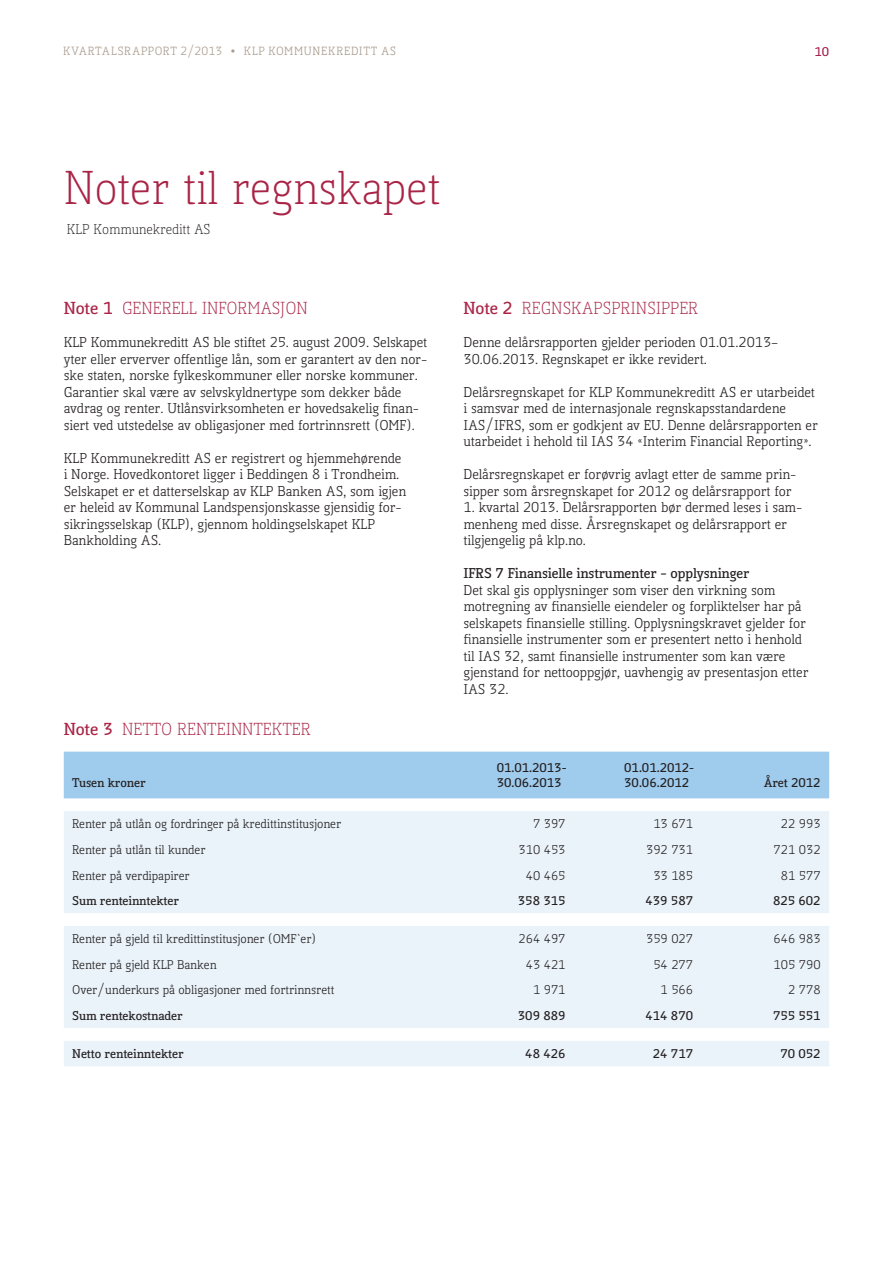
<style>
.page{position:relative;width:893px;height:1263px;background:#fff}
.page>*{position:absolute;margin:0;border:0;box-sizing:border-box;transform-origin:0 0}
.Heading_1{font:300 45px "Kofi Pure Serif";color:#a92446}
.NOTER{font:300 16.5px "Kofi Pure Serif";color:#a92446}
.Brodtekst{font:13.5px/16.5px "Kofi Pure Serif";color:#231f20}
.Brodtekst-2{font:700 13.5px "Kofi Pure Serif";color:#231f20}
.Under-heading{font:300 13.5px "Kofi Pure Serif";color:#231f20}
.Tabelltekst{font:12px "Kofi Pure Serif";color:#231f20}
.Tabelltekst_HEADER{font:700 12px/15.8px "Kofi Pure Serif";color:#231f20}
.t1{font:700 12px "Kofi Pure Serif";color:#a6204c}
.t2{font:11.25px "Kofi Pure Serif";letter-spacing:.06em;color:#a99a8c}
.s1{font-size:16.5px}
.s2{font-weight:700}
</style>
<div class="page">
<div style="left:64px;top:752px;width:765px;height:46px;background:#9fcbec"></div>
<svg style="left:64px;top:811px;width:765px;height:255px;background:#ecf4fa"></svg>
<p class="t2" style="left:63px;top:44px;width:335px">KVARTALSRAPPORT 2/2013 <span class="s1">•</span> KLP KOMMUNEKREDITT AS</p>
<p class="t1" style="left:814px;top:43px;width:16px">10</p>
<p class="Heading_1" style="left:64px;top:161px;width:378px">Noter til regnskapet</p>
<p class="Under-heading" style="left:67px;top:221px;width:145px">KLP Kommunekreditt AS</p>
<p class="NOTER" style="left:64px;top:298px;width:245px"><span class="s2">Note 1</span> GENERELL INFORMASJON</p>
<p class="Brodtekst" style="left:64px;top:334px;width:365px">KLP Kommunekreditt AS ble stiftet 25. august 2009. Selskapet yter eller erverver offentlige lån, som er garantert av den nor&shy;ske staten, norske fylkeskommuner eller norske kommuner.<br>Garantier skal være av selvskyldnertype som dekker både avdrag og renter. Utlånsvirksomheten er hovedsakelig finan&shy;siert ved utstedelse av obligasjoner med fortrinnsrett (OMF).</p>
<p class="Brodtekst" style="left:64px;top:450px;width:344px">KLP Kommunekreditt AS er registrert og hjemmehørende i Norge. Hovedkontoret ligger i Beddingen 8 i Trondheim.<br>Selskapet er et datterselskap av KLP Banken AS, som igjen er heleid av Kommunal Landspensjonskasse gjensidig for&shy;sikringsselskap (KLP), gjennom holdingselskapet KLP Bankholding AS.</p>
<p class="NOTER" style="left:64px;top:718px;width:248px"><span class="s2">Note 3</span> NETTO RENTEINNTEKTER</p>
<p class="Tabelltekst_HEADER" style="left:72px;top:775px;width:75px">Tusen kroner</p>
<p class="NOTER" style="left:463px;top:298px;width:236px"><span class="s2">Note 2</span> REGNSKAPSPRINSIPPER</p>
<p class="Brodtekst" style="left:463px;top:334px;width:316px">Denne delårsrapporten gjelder perioden 01.01.2013–<br>30.06.2013. Regnskapet er ikke revidert.</p>
<p class="Brodtekst" style="left:463px;top:384px;width:353px">Delårsregnskapet for KLP Kommunekreditt AS er utarbeidet i samsvar med de internasjonale regnskapsstandardene</p>
<p class="Brodtekst" style="left:463px;top:417px;width:356px">IAS/IFRS, som er godkjent av EU. Denne delårsrapporten er utarbeidet i hehold til IAS 34 «Interim Financial Reporting».</p>
<p class="Brodtekst" style="left:463px;top:466px;width:334px">Delårsregnskapet er forøvrig avlagt etter de samme prin&shy;sipper som årsregnskapet for 2012 og delårsrapport for</p>
<p class="Brodtekst" style="left:463px;top:499px;width:340px">1. kvartal 2013. Delårsrapporten bør dermed leses i sam&shy;menheng med disse. Årsregnskapet og delårsrapport er tilgjengelig på klp.no.</p>
<p class="Brodtekst-2" style="left:463px;top:564px;width:287px">IFRS 7 Finansielle instrumenter – opplysninger</p>
<p class="Brodtekst" style="left:463px;top:582px;width:313px">Det skal gis opplysninger som viser den virkning som</p>
<p class="Brodtekst" style="left:463px;top:598px;width:344px">motregning av finansielle eiendeler og forpliktelser har på selskapets finansielle stilling. Opplysningskravet gjelder for finansielle instrumenter som er presentert netto i henhold</p>
<p class="Brodtekst" style="left:463px;top:648px;width:323px">til IAS 32, samt finansielle instrumenter som kan være</p>
<p class="Brodtekst" style="left:463px;top:664px;width:347px">gjenstand for nettooppgjør, uavhengig av presentasjon etter</p>
<p class="Brodtekst" style="left:463px;top:681px;width:47px">IAS 32.</p>
<p class="Tabelltekst_HEADER" style="left:497px;top:759px;width:71px">01.01.2013-<br>30.06.2013</p>
<p class="Tabelltekst_HEADER" style="left:624px;top:759px;width:71px">01.01.2012-<br>30.06.2012</p>
<p class="Tabelltekst_HEADER" style="left:764px;top:775px;width:58px">Året 2012</p>
<p class="Tabelltekst" style="left:72px;top:816px;width:270px">Renter på utlån og fordringer på kredittinstitusjoner</p>
<p class="Tabelltekst" style="left:533px;top:816px;width:34px">7 397</p>
<p class="Tabelltekst" style="left:653px;top:816px;width:41px">13 671</p>
<p class="Tabelltekst" style="left:781px;top:816px;width:41px">22 993</p>
<p class="Tabelltekst" style="left:72px;top:842px;width:135px">Renter på utlån til kunder</p>
<p class="Tabelltekst" style="left:518px;top:842px;width:49px">310 453</p>
<p class="Tabelltekst" style="left:646px;top:842px;width:49px">392 731</p>
<p class="Tabelltekst" style="left:774px;top:842px;width:49px">721 032</p>
<p class="Tabelltekst" style="left:72px;top:867px;width:119px">Renter på verdipapirer</p>
<p class="Tabelltekst" style="left:526px;top:867px;width:41px">40 465</p>
<p class="Tabelltekst" style="left:653px;top:867px;width:41px">33 185</p>
<p class="Tabelltekst" style="left:781px;top:867px;width:41px">81 577</p>
<p class="Tabelltekst_HEADER" style="left:72px;top:893px;width:108px">Sum renteinntekter</p>
<p class="Tabelltekst_HEADER" style="left:518px;top:893px;width:49px">358 315</p>
<p class="Tabelltekst_HEADER" style="left:645px;top:893px;width:49px">439 587</p>
<p class="Tabelltekst_HEADER" style="left:773px;top:893px;width:49px">825 602</p>
<p class="Tabelltekst" style="left:72px;top:931px;width:245px">Renter på gjeld til kredittinstitusjoner (OMF`er)</p>
<p class="Tabelltekst" style="left:518px;top:931px;width:49px">264 497</p>
<p class="Tabelltekst" style="left:646px;top:931px;width:49px">359 027</p>
<p class="Tabelltekst" style="left:774px;top:931px;width:49px">646 983</p>
<p class="Tabelltekst" style="left:72px;top:957px;width:146px">Renter på gjeld KLP Banken</p>
<p class="Tabelltekst" style="left:526px;top:957px;width:41px">43 421</p>
<p class="Tabelltekst" style="left:653px;top:957px;width:41px">54 277</p>
<p class="Tabelltekst" style="left:774px;top:957px;width:49px">105 790</p>
<p class="Tabelltekst" style="left:72px;top:982px;width:263px">Over/underkurs på obligasjoner med fortrinnsrett</p>
<p class="Tabelltekst" style="left:533px;top:982px;width:34px">1 971</p>
<p class="Tabelltekst" style="left:661px;top:982px;width:34px">1 566</p>
<p class="Tabelltekst" style="left:788px;top:982px;width:34px">2 778</p>
<p class="Tabelltekst_HEADER" style="left:72px;top:1008px;width:112px">Sum rentekostnader</p>
<p class="Tabelltekst_HEADER" style="left:518px;top:1008px;width:49px">309 889</p>
<p class="Tabelltekst_HEADER" style="left:645px;top:1008px;width:49px">414 870</p>
<p class="Tabelltekst_HEADER" style="left:773px;top:1008px;width:49px">755 551</p>
<p class="Tabelltekst_HEADER" style="left:72px;top:1046px;width:113px">Netto renteinntekter</p>
<p class="Tabelltekst_HEADER" style="left:525px;top:1046px;width:42px">48 426</p>
<p class="Tabelltekst_HEADER" style="left:653px;top:1046px;width:42px">24 717</p>
<p class="Tabelltekst_HEADER" style="left:780px;top:1046px;width:42px">70 052</p>
</div>
